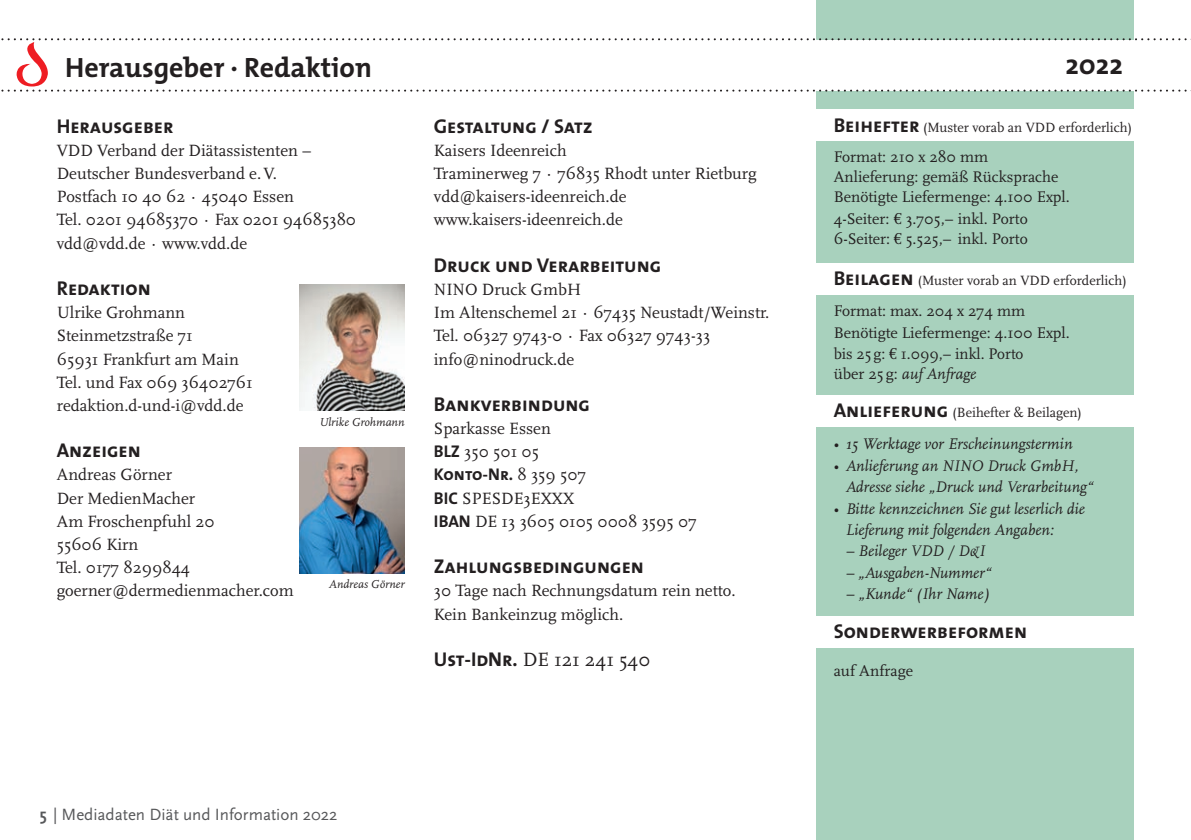
<style>
.page{position:relative;width:1191px;height:840px;background:#fff}
.page>*{position:absolute;margin:0;border:0;box-sizing:border-box;transform-origin:0 0}
.t1{font:700 28px "The Mix";color:#231f20}
.t2{font:20px "The Mix Bold Caps";color:#231f20}
.t3{font:20px "Scala";color:#231f20}
.t4{font:17px/23.2px "Scala";color:#231f20}
.t5{font:17px "Scala Sans";color:#57585a}
.t6{font:17px "The Mix Bold Caps";color:#231f20}
.t7{font:16px/20.4px "Scala";color:#231f20}
.t8{font:italic 16px/21.4px "Scala";color:#231f20}
.t9{font:14px "Scala";color:#231f20}
.t10{font:italic 12px "Scala";color:#231f20}
.s1{font-family:"The Mix Bold Caps"}
.s2{font-family:"Scala"}
.s3{font-weight:700}
.s4{font-family:"The Mix Bold Caps";font-size:20px}
.s5{font-family:"Euro Serif"}
.s6{font-style:italic}
</style>
<div class="page">
<div style="left:816px;top:0;width:318px;height:839px;background:#a8d1bd"></div>
<svg style="left:1px;top:38px;width:1190px;height:54px"></svg>
<div style="left:816px;top:263px;width:318px;height:31px;background:#fff"></div>
<div style="left:816px;top:110px;width:318px;height:31px;background:#fff"></div>
<div style="left:816px;top:616px;width:318px;height:31px;background:#fff"></div>
<div style="left:816px;top:395px;width:318px;height:32px;background:#fff"></div>
<img style="left:300px;top:447px;width:104px;height:126px">
<img style="left:300px;top:284px;width:104px;height:126px">
<h1 class="t1" style="left:65px;top:44px;width:308px">Herausgeber · Redaktion</h1>
<p class="t2" style="left:57px;top:109px;width:118px">Herausgeber</p>
<p class="t4" style="left:57px;top:139px;width:301px">VDD Verband der Diätassistenten –<br>Deutscher Bundesverband e. V.<br>Postfach 10 40 62 · 45040 Essen<br>Tel. 0201 94685370 · Fax 0201 94685380 vdd@vdd.de · www.vdd.de</p>
<p class="t2" style="left:57px;top:271px;width:95px">Redaktion</p>
<p class="t4" style="left:57px;top:301px;width:197px">Ulrike Grohmann<br>Steinmetzstraße 71<br>65931 Frankfurt am Main<br>Tel. und Fax 069 36402761 redaktion.d-und-i@vdd.de</p>
<p class="t2" style="left:57px;top:433px;width:86px">Anzeigen</p>
<p class="t4" style="left:57px;top:463px;width:238px">Andreas Görner<br>Der MedienMacher<br>Am Froschenpfuhl 20<br>55606 Kirn<br>Tel. 0177 8299844 goerner@dermedienmacher.com</p>
<p class="t10" style="left:319px;top:415px;width:87px">Ulrike Grohmann</p>
<p class="t10" style="left:329px;top:578px;width:77px">Andreas Görner</p>
<p class="t2" style="left:434px;top:109px;width:160px">Gestaltung / Satz</p>
<p class="t4" style="left:434px;top:139px;width:324px">Kaisers Ideenreich<br>Traminerweg 7 · 76835 Rhodt unter Rietburg vdd@kaisers-ideenreich.de www.kaisers-ideenreich.de</p>
<p class="t2" style="left:434px;top:248px;width:229px">Druck und Verarbeitung</p>
<p class="t4" style="left:434px;top:278px;width:337px">NINO Druck GmbH<br>Im Altenschemel 21 · 67435 Neustadt/Weinstr.<br>Tel. 06327 9743-0 · Fax 06327 9743-33 info@ninodruck.de</p>
<p class="t2" style="left:434px;top:387px;width:158px">Bankverbindung</p>
<p class="t4" style="left:434px;top:417px;width:119px">Sparkasse Essen<br><span class="s1">BLZ</span> 350 501 05</p>
<p class="t6" style="left:434px;top:460px;width:154px">Konto-Nr. <span class="s2">8 359 507</span></p>
<p class="t4" style="left:434px;top:486px;width:264px"><span class="s1">BIC</span> SPESDE3EXXX<br><span class="s1">IBAN</span> DE 13 3605 0105 0008 3595 07</p>
<p class="t2" style="left:434px;top:549px;width:212px">Zahlungsbedingungen</p>
<p class="t4" style="left:434px;top:579px;width:303px">30 Tage nach Rechnungsdatum rein netto.<br>Kein Bankeinzug möglich.</p>
<p class="t3" style="left:434px;top:648px;width:218px"><span class="s1">Ust-IdNr.</span> DE 121 241 540</p>
<p class="t5" style="left:40px;top:804px;width:299px"><span class="s3">5</span> | Mediadaten Diät und Information 2022</p>
<h1 class="t1" style="left:1065px;top:41px;width:59px">2022</h1>
<p class="t9" style="left:833px;top:120px;width:300px"><span class="s4">Beihefter</span> (Muster vorab an VDD erforderlich)</p>
<p class="t7" style="left:833px;top:147px;width:237px">Format: 210 x 280 mm<br>Anlieferung: gemäß Rücksprache<br>Benötigte Liefermenge: 4.100 Expl.<br>4-Seiter: <span class="s5">€</span> 3.705,– inkl. Porto<br>6-Seiter: <span class="s5">€</span> 5.525,– inkl. Porto</p>
<p class="t9" style="left:833px;top:272px;width:294px"><span class="s4">Beilagen</span> (Muster vorab an VDD erforderlich)</p>
<p class="t7" style="left:833px;top:301px;width:237px;line-height:21px">Format: max. 204 x 274 mm<br>Benötigte Liefermenge: 4.100 Expl. bis 25 g: <span class="s5">€</span> 1.099,– inkl. Porto<br>über 25 g: <span class="s6">auf Anfrage</span></p>
<p class="t9" style="left:833px;top:405px;width:250px"><span class="s4">Anlieferung</span> (Beihefter &amp; Beilagen)</p>
<p class="t8" style="left:833px;top:433px;width:240px">• 15 Werktage vor Erscheinungstermin</p>
<p class="t8" style="left:845px;top:455px;width:249px;text-indent:-12px">• Anlieferung an NINO Druck GmbH,<br>Adresse siehe „Druck und Verarbeitung“</p>
<p class="t8" style="left:845px;top:498px;width:241px;text-indent:-12px">• Bitte kennzeichnen Sie gut leserlich die<br>Lieferung mit folgenden Angaben:</p>
<p class="t8" style="left:845px;top:540px;width:141px">– Beileger VDD / D&amp;I</p>
<p class="t8" style="left:845px;top:562px;width:147px">– „Ausgaben-Nummer“</p>
<p class="t8" style="left:845px;top:583px;width:146px">– „Kunde“ (Ihr Name)</p>
<p class="t2" style="left:833px;top:614px;width:195px">Sonderwerbeformen</p>
<p class="t7" style="left:833px;top:660px;width:81px">auf Anfrage</p>
</div>
